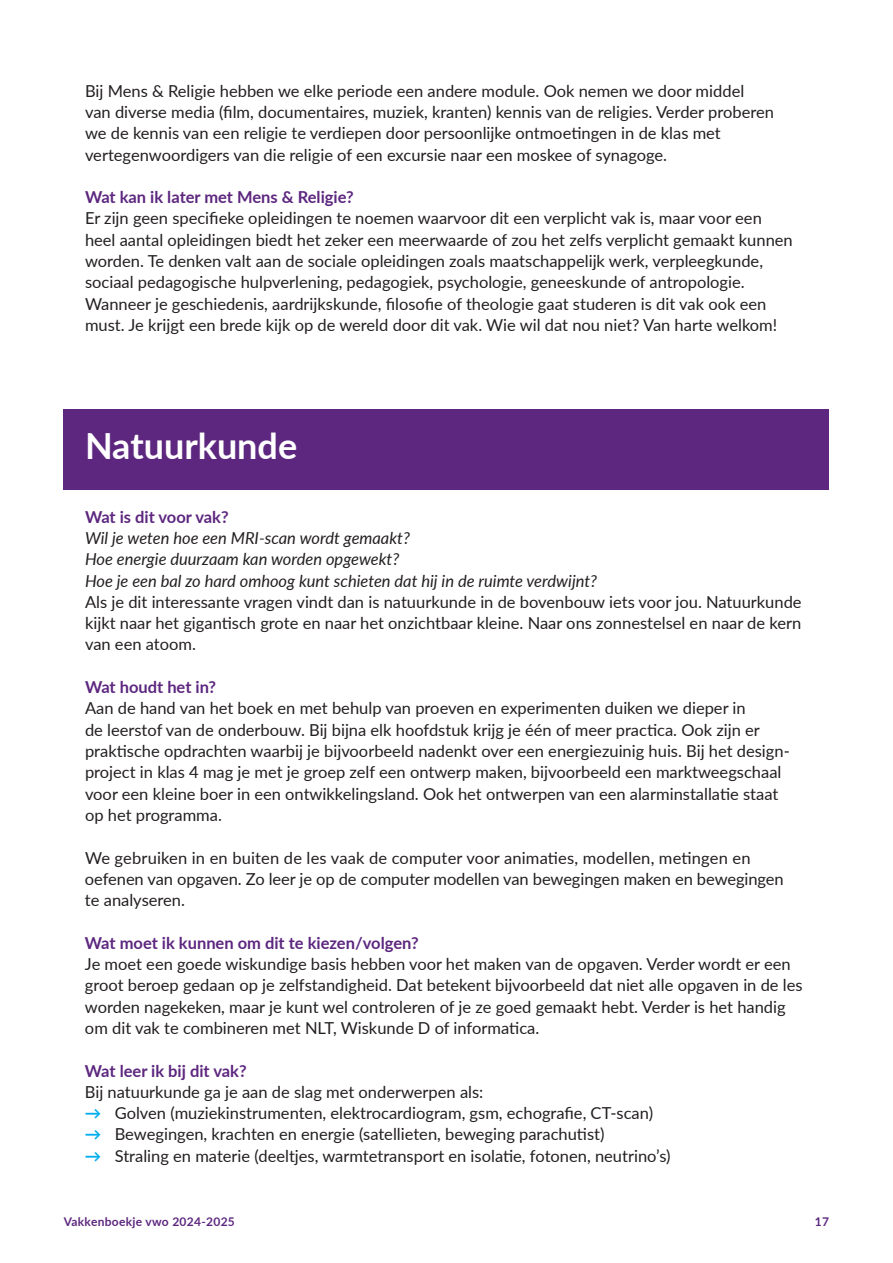
<style>
.page{position:relative;width:893px;height:1263px;background:#fff}
.page>*{position:absolute;margin:0;border:0;box-sizing:border-box;transform-origin:0 0}
.t1{font:700 36px "Lato";color:#fff}
.t2{font:16.5px/21.3px "Lato";color:#231f20}
.t3{font:italic 16.5px/21.3px "Lato";color:#231f20}
.t4{font:700 16.5px "Lato";color:#5d277f}
.t5{font:700 12px "Lato";letter-spacing:.025em;color:#5d277f}
.s1{font-weight:700;color:#00aeef}
</style>
<div class="page">
<div style="left:64px;top:409px;width:765px;height:80px;background:#5d277f"></div>
<p class="t2" style="left:85px;top:79px;width:690px">Bij Mens &amp; Religie hebben we elke periode een andere module. Ook nemen we door middel van diverse media (film, documentaires, muziek, kranten) kennis van de religies. Verder proberen we de kennis van een religie te verdiepen door persoonlijke ontmoetingen in de klas met vertegenwoordigers van die religie of een excursie naar een moskee of synagoge.</p>
<p class="t4" style="left:85px;top:185px;width:270px">Wat kan ik later met Mens &amp; Religie?</p>
<p class="t2" style="left:85px;top:207px;width:709px">Er zijn geen specifieke opleidingen te noemen waarvoor dit een verplicht vak is, maar voor een heel aantal opleidingen biedt het zeker een meerwaarde of zou het zelfs verplicht gemaakt kunnen worden. Te denken valt aan de sociale opleidingen zoals maatschappelijk werk, verpleegkunde, sociaal pedagogische hulpverlening, pedagogiek, psychologie, geneeskunde of antropologie.<br>Wanneer je geschiedenis, aardrijkskunde, filosofie of theologie gaat studeren is dit vak ook een must. Je krijgt een brede kijk op de wereld door dit vak. Wie wil dat nou niet? Van harte welkom!</p>
<h1 class="t1" style="left:85px;top:420px;width:214px">Natuurkunde</h1>
<p class="t4" style="left:85px;top:504px;width:145px">Wat is dit voor vak?</p>
<p class="t3" style="left:85px;top:527px;width:514px">Wil je weten hoe een MRI-scan wordt gemaakt?<br>Hoe energie duurzaam kan worden opgewekt?<br>Hoe je een bal zo hard omhoog kunt schieten dat hij in de ruimte verdwijnt?</p>
<p class="t2" style="left:85px;top:590px;width:718px;text-align:justify">Als je dit interessante vragen vindt dan is natuurkunde in de bovenbouw iets voor jou. Natuurkunde kijkt naar het gigantisch grote en naar het onzichtbaar kleine. Naar ons zonnestelsel en naar de kern van een atoom.</p>
<p class="t4" style="left:85px;top:675px;width:133px">Wat houdt het in?</p>
<p class="t2" style="left:85px;top:697px;width:706px">Aan de hand van het boek en met behulp van proeven en experimenten duiken we dieper in<br>de leerstof van de onderbouw. Bij bijna elk hoofdstuk krijg je één of meer practica. Ook zijn er praktische opdrachten waarbij je bijvoorbeeld nadenkt over een energiezuinig huis. Bij het design&shy;project in klas 4 mag je met je groep zelf een ontwerp maken, bijvoorbeeld een marktweegschaal voor een kleine boer in een ontwikkelingsland. Ook het ontwerpen van een alarminstallatie staat op het programma.</p>
<p class="t2" style="left:85px;top:846px;width:700px">We gebruiken in en buiten de les vaak de computer voor animaties, modellen, metingen en oefenen van opgaven. Zo leer je op de computer modellen van bewegingen maken en bewegingen te analyseren.</p>
<p class="t4" style="left:85px;top:930px;width:335px">Wat moet ik kunnen om dit te kiezen/volgen?</p>
<p class="t2" style="left:85px;top:953px;width:719px">Je moet een goede wiskundige basis hebben voor het maken van de opgaven. Verder wordt er een groot beroep gedaan op je zelfstandigheid. Dat betekent bijvoorbeeld dat niet alle opgaven in de les worden nagekeken, maar je kunt wel controleren of je ze goed gemaakt hebt. Verder is het handig om dit vak te combineren met NLT, Wiskunde D of informatica.</p>
<p class="t4" style="left:85px;top:1058px;width:163px">Wat leer ik bij dit vak?</p>
<p class="t2" style="left:85px;top:1080px;width:400px">Bij natuurkunde ga je aan de slag met onderwerpen als:</p>
<p class="t2" style="left:85px;top:1102px;width:570px"><span class="s1">→</span> Golven (muziekinstrumenten, elektrocardiogram, gsm, echografie, CT-scan)</p>
<p class="t2" style="left:85px;top:1123px;width:521px"><span class="s1">→</span> Bewegingen, krachten en energie (satellieten, beweging parachutist)</p>
<p class="t2" style="left:85px;top:1144px;width:587px"><span class="s1">→</span> Straling en materie (deeltjes, warmtetransport en isolatie, fotonen, neutrino’s)</p>
<p class="t5" style="left:64px;top:1212px;width:173px">Vakkenboekje vwo 2024-2025</p>
<p class="t5" style="left:815px;top:1212px;width:16px">17</p>
</div>
